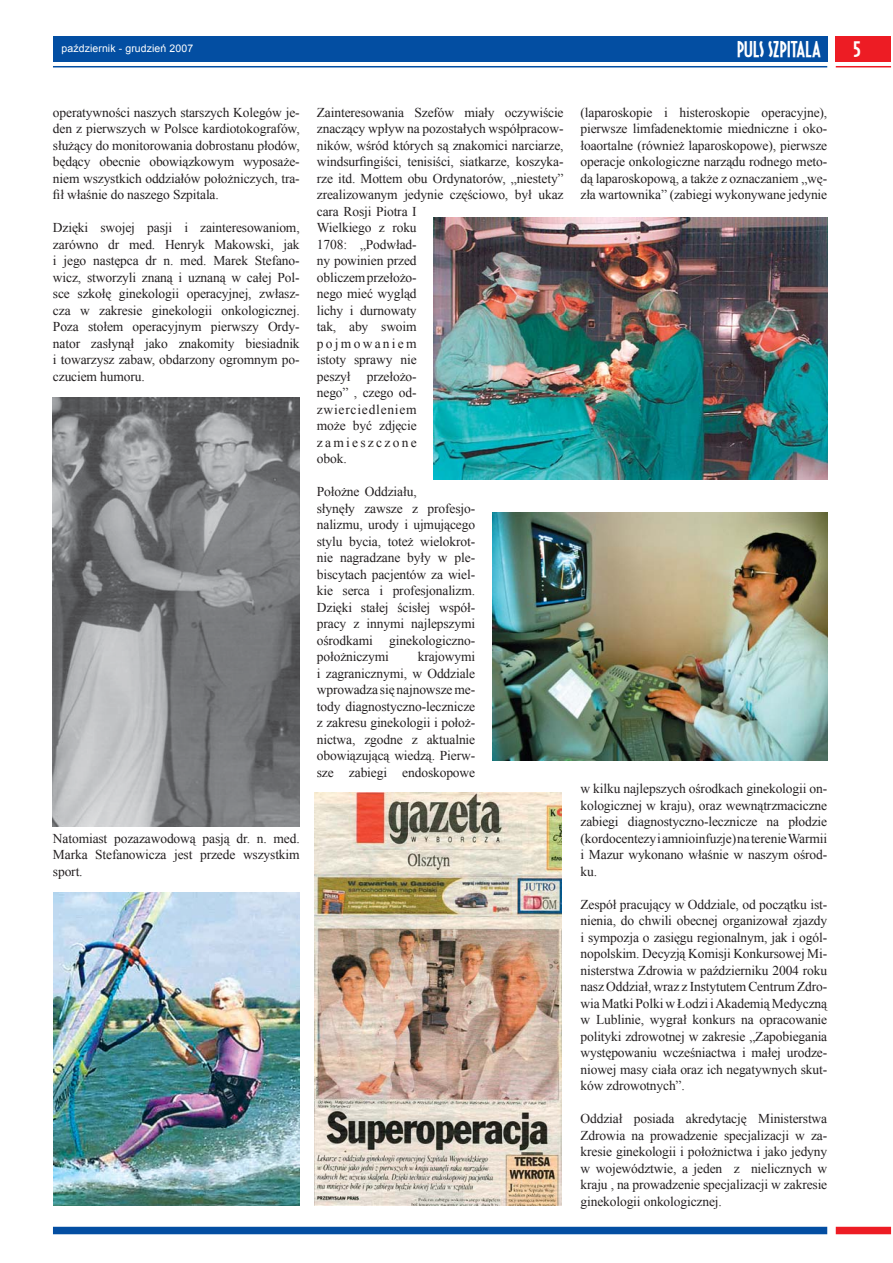
<style>
.page{position:relative;width:893px;height:1263px;background:#fff}
.page>*{position:absolute;margin:0;border:0;box-sizing:border-box;transform-origin:0 0}
.t1{font:18px "Fiesta";color:#fff}
.t2{font:13.5px/16.5px "Times New Roman";letter-spacing:-.01em;color:#231f20;text-align:justify}
.t3{font:10.5px "Arial";letter-spacing:.01em;color:#fff}
</style>
<div class="page">
<div style="left:53px;top:36px;width:774px;height:26px;background:#034ea2"></div>
<div style="left:835px;top:36px;width:56px;height:26px;background:#ed1c24"></div>
<hr style="left:835px;top:66px;width:56px;height:1px;background:#ed1c24">
<hr style="left:53px;top:66px;width:774px;height:1px;background:#034ea2">
<div style="left:835px;top:1227px;width:56px;height:7px;background:#ed1c24"></div>
<div style="left:53px;top:1227px;width:774px;height:7px;background:#034ea2"></div>
<img style="left:315px;top:793px;width:246px;height:413px">
<img style="left:492px;top:513px;width:335px;height:247px">
<img style="left:53px;top:397px;width:247px;height:429px">
<img style="left:53px;top:892px;width:247px;height:314px">
<img style="left:433px;top:217px;width:394px;height:263px">
<p class="t3" style="left:61px;top:43px;width:133px">październik - grudzień 2007</p>
<h1 class="t1" style="left:736px;top:41px;width:86px">PULS SZPITALA</h1>
<h1 class="t1" style="left:853px;top:41px;width:9px">5</h1>
<p class="t2" style="left:53px;top:104px;width:248px">operatywności naszych starszych Kolegów je&shy;den z pierwszych w Polsce kardiotokografów, służący do monitorowania dobrostanu płodów, będący obecnie obowiązkowym wyposaże&shy;niem wszystkich oddziałów położniczych, tra&shy;fił właśnie do naszego Szpitala.</p>
<p class="t2" style="left:53px;top:219px;width:248px">Dzięki swojej pasji i zainteresowaniom, zarówno dr med. Henryk Makowski, jak i jego następca dr n. med. Marek Stefano&shy;wicz, stworzyli znaną i uznaną w całej Pol&shy;sce szkołę ginekologii operacyjnej, zwłasz&shy;cza w zakresie ginekologii onkologicznej.<br>Poza stołem operacyjnym pierwszy Ordy&shy;nator zasłynął jako znakomity biesiadnik i towarzysz zabaw, obdarzony ogromnym po&shy;czuciem humoru.</p>
<p class="t2" style="left:317px;top:104px;width:248px;text-align:left">Zainteresowania Szefów miały oczywiście znaczący wpływ na pozostałych współpracow&shy;ników, wśród których są znakomici narciarze, windsurfingiści, tenisiści, siatkarze, koszyka&shy;rze itd. Mottem obu Ordynatorów, „niestety” zrealizowanym jedynie częściowo, był ukaz cara Rosji Piotra I<br>Wielkiego z roku<br>1708: „Podwład-<br>ny powinien przed<br>obliczem przełożo-<br>nego mieć wygląd<br>lichy i durnowaty<br>tak, aby swoim<br>pojmowaniem<br>istoty sprawy nie<br>peszył przełożo-<br>nego” , czego od-<br>zwierciedleniem<br>może być zdjęcie<br>zamieszczone<br>obok.</p>
<p class="t2" style="left:317px;top:483px;width:160px;text-align:left">Położne Oddziału,<br>słynęły zawsze z profesjo&shy;nalizmu, urody i ujmującego stylu bycia, toteż wielokrot&shy;nie nagradzane były w ple&shy;biscytach pacjentów za wiel&shy;kie serca i profesjonalizm.<br>Dzięki stałej ścisłej współ&shy;pracy z innymi najlepszymi ośrodkami ginekologiczno&shy;położniczymi</p>
<p class="t2" style="left:317px;top:648px;width:160px;text-indent:101px">krajowymi i zagranicznymi, w Oddziale wprowadza się najnowsze me&shy;tody diagnostyczno-lecznicze z zakresu ginekologii i położ&shy;nictwa, zgodne z aktualnie obowiązującą wiedzą. Pierw&shy;sze zabiegi endoskopowe</p>
<p class="t2" style="left:53px;top:830px;width:248px">Natomiast pozazawodową pasją dr. n. med.<br>Marka Stefanowicza jest przede wszystkim sport.</p>
<p class="t2" style="left:580px;top:104px;width:248px">(laparoskopie i histeroskopie operacyjne), pierwsze limfadenektomie miedniczne i oko&shy;łoaortalne (również laparoskopowe), pierwsze operacje onkologiczne narządu rodnego meto&shy;dą laparoskopową, a także z oznaczaniem „wę&shy;zła wartownika” (zabiegi wykonywane jedynie</p>
<p class="t2" style="left:580px;top:780px;width:248px">w kilku najlepszych ośrodkach ginekologii on&shy;kologicznej w kraju), oraz wewnątrzmaciczne zabiegi diagnostyczno-lecznicze na płodzie (kordocentezy i amnioinfuzje) na terenie Warmii i Mazur wykonano właśnie w naszym ośrod&shy;ku.</p>
<p class="t2" style="left:580px;top:896px;width:248px">Zespół pracujący w Oddziale, od początku ist&shy;nienia, do chwili obecnej organizował zjazdy i sympozja o zasięgu regionalnym, jak i ogól&shy;nopolskim. Decyzją Komisji Konkursowej Mi&shy;nisterstwa Zdrowia w październiku 2004 roku nasz Oddział, wraz z Instytutem Centrum Zdro&shy;wia Matki Polki w Łodzi i Akademią Medyczną w Lublinie, wygrał konkurs na opracowanie polityki zdrowotnej w zakresie „Zapobiegania występowaniu wcześniactwa i małej urodze&shy;niowej masy ciała oraz ich negatywnych skut&shy;ków zdrowotnych”.</p>
<p class="t2" style="left:580px;top:1110px;width:248px">Oddział posiada akredytację Ministerstwa Zdrowia na prowadzenie specjalizacji w za&shy;kresie ginekologii i położnictwa i jako jedyny w województwie, a jeden z nielicznych w kraju , na prowadzenie specjalizacji w zakresie ginekologii onkologicznej.</p>
</div>
